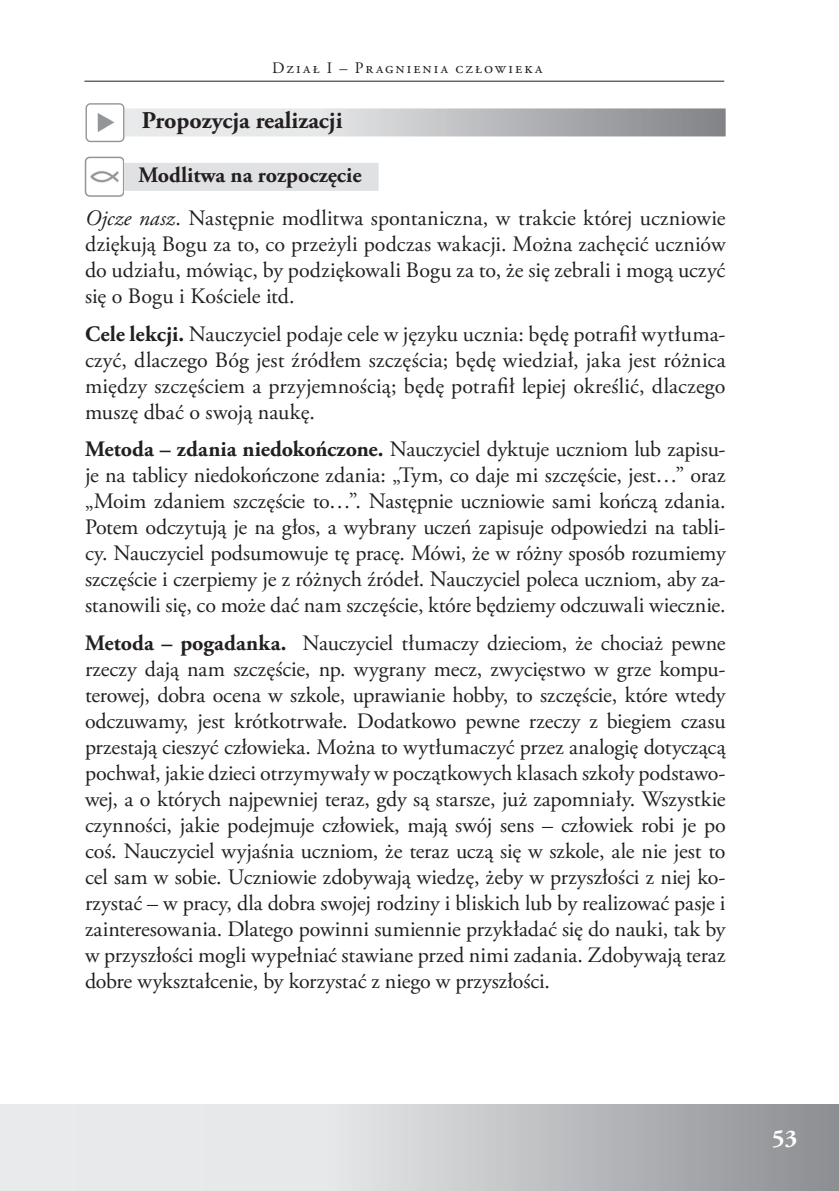
<style>
.page{position:relative;width:839px;height:1191px;background:#fff}
.page>*{position:absolute;margin:0;border:0;box-sizing:border-box;transform-origin:0 0}
.t1{font:700 24px "Adobe Garamond Pro";color:#231f20}
.t2{font:700 24px "Adobe Garamond Pro";color:#fff}
.t3{font:22px/26px "Adobe Garamond Pro";letter-spacing:-.005em;color:#231f20;text-align:justify}
.t4{font:16px "Adobe Garamond Pro";letter-spacing:.13em;color:#231f20}
.s1{font-weight:700}
.s2{font-style:italic}
</style>
<div class="page">
<svg style="left:1px;top:1104px;width:838px;height:86px"></svg>
<hr style="left:84px;top:81px;width:640px;height:1px;background:#231f20">
<hr style="left:0;top:1104px;width:1px;height:86px;background:#e9eaeb">
<svg style="left:124px;top:108px;width:602px;height:28px"></svg>
<div style="left:122px;top:163px;width:257px;height:28px;background:#e0e1e3"></div>
<svg style="left:85px;top:106px;width:1px;height:33px"></svg>
<svg style="left:86px;top:103px;width:38px;height:39px"></svg>
<img style="left:84px;top:156px;width:40px;height:40px">
<svg style="left:49px;top:1154px;width:11px;height:36px"></svg>
<p class="t4" style="left:272px;top:58px;width:272px">Dział I – Pragnienia człowieka</p>
<p class="t1" style="left:142px;top:106px;width:202px">Propozycja realizacji</p>
<p class="t3" style="left:85px;top:155px;width:642px;line-height:43px;text-indent:53px"><span class="s1">Modlitwa na rozpoczęcie<br></span><span class="s2">Ojcze nasz</span>. Następnie modlitwa spontaniczna, w trakcie której uczniowie</p>
<p class="t3" style="left:85px;top:232px;width:643px">dziękują Bogu za to, co przeżyli podczas wakacji. Można zachęcić uczniów do udziału, mówiąc, by podziękowali Bogu za to, że się zebrali i mogą uczyć się o Bogu i Kościele itd.</p>
<p class="t3" style="left:85px;top:321px;width:642px"><span class="s1">Cele lekcji.</span> Nauczyciel podaje cele w języku ucznia: będę potrafił wytłuma&shy;czyć, dlaczego Bóg jest źródłem szczęścia; będę wiedział, jaka jest różnica między szczęściem a przyjemnością; będę potrafił lepiej określić, dlaczego muszę dbać o swoją naukę.</p>
<p class="t3" style="left:85px;top:437px;width:642px"><span class="s1">Metoda – zdania niedokończone.</span> Nauczyciel dyktuje uczniom lub zapisu&shy;je na tablicy niedokończone zdania: „Tym, co daje mi szczęście, jest…” oraz „Moim zdaniem szczęście to…”. Następnie uczniowie sami kończą zdania.<br>Potem odczytują je na głos, a wybrany uczeń zapisuje odpowiedzi na tabli&shy;cy. Nauczyciel podsumowuje tę pracę. Mówi, że w różny sposób rozumiemy szczęście i czerpiemy je z różnych źródeł. Nauczyciel poleca uczniom, aby za&shy;stanowili się, co może dać nam szczęście, które będziemy odczuwali wiecznie.</p>
<p class="t3" style="left:85px;top:630px;width:642px"><span class="s1">Metoda – pogadanka.</span> Nauczyciel tłumaczy dzieciom, że chociaż pewne rzeczy dają nam szczęście, np. wygrany mecz, zwycięstwo w grze kompu&shy;terowej, dobra ocena w szkole, uprawianie hobby, to szczęście, które wtedy odczuwamy, jest krótkotrwałe. Dodatkowo pewne rzeczy z biegiem czasu przestają cieszyć człowieka. Można to wytłumaczyć przez analogię dotyczącą pochwał, jakie dzieci otrzymywały w początkowych klasach szkoły podstawo&shy;wej, a o których najpewniej teraz, gdy są starsze, już zapomniały. Wszystkie czynności, jakie podejmuje człowiek, mają swój sens – człowiek robi je po coś. Nauczyciel wyjaśnia uczniom, że teraz uczą się w szkole, ale nie jest to cel sam w sobie. Uczniowie zdobywają wiedzę, żeby w przyszłości z niej ko&shy;rzystać – w pracy, dla dobra swojej rodziny i bliskich lub by realizować pasje i zainteresowania. Dlatego powinni sumiennie przykładać się do nauki, tak by w przyszłości mogli wypełniać stawiane przed nimi zadania. Zdobywają teraz dobre wykształcenie, by korzystać z niego w przyszłości.</p>
<p class="t2" style="left:772px;top:1124px;width:26px">53</p>
</div>
